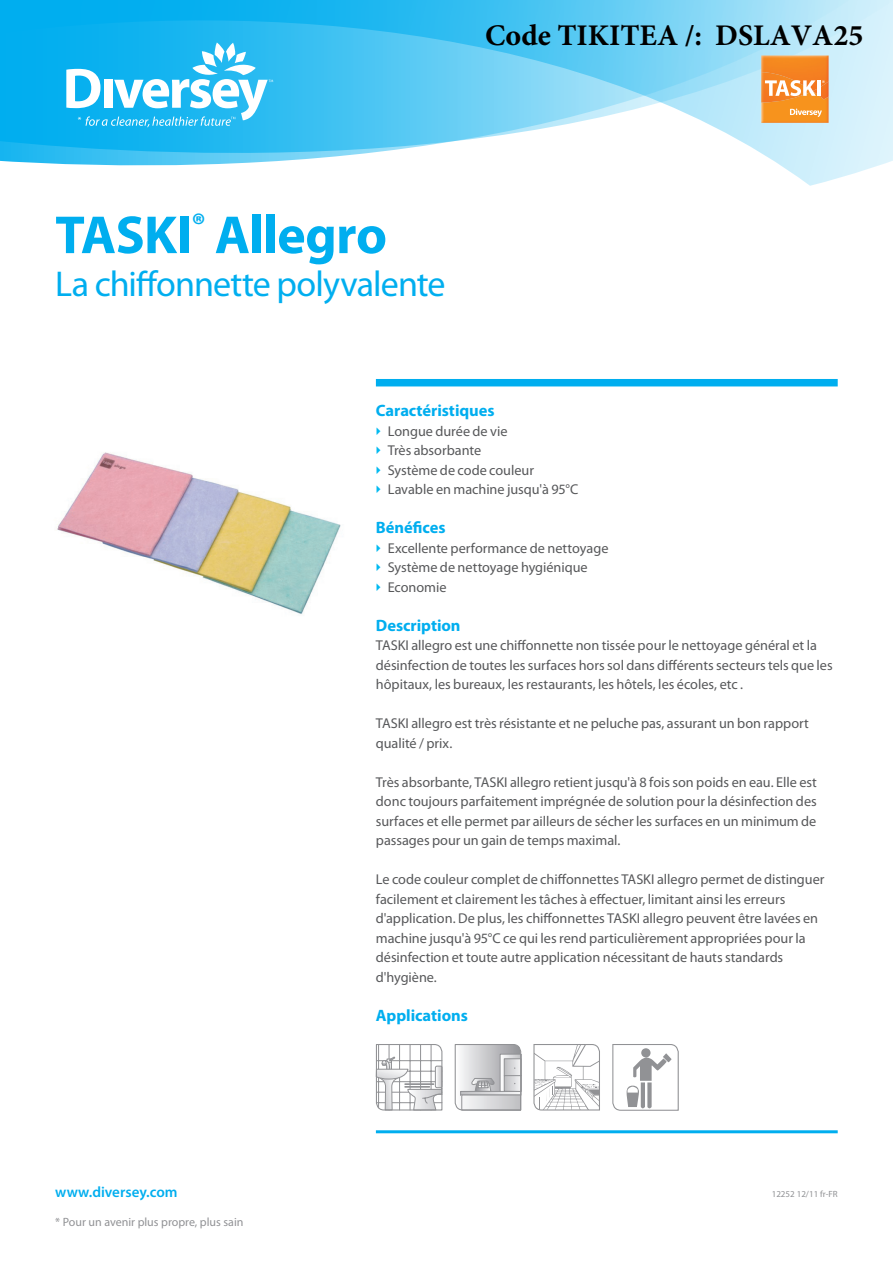
<style>
.page{position:relative;width:893px;height:1263px;background:#fff}
.page>*{position:absolute;margin:0;border:0;box-sizing:border-box;transform-origin:0 0}
.t1{font:700 54px "Myriad Pro";letter-spacing:-.015em;color:#00aeef}
.t2{font:36px "Myriad Pro";letter-spacing:-.025em;color:#00aeef}
.t3{font:700 30px "Minion Pro";color:#000}
._2_Text_Bullets{font:700 16.5px "Myriad Pro";letter-spacing:-.005em;color:#00aeef}
._1_Subheads_Blue{font:700 16.5px "Myriad Pro";letter-spacing:-.005em;color:#00aeef}
.t4{font:600 15px "Myriad Pro";color:#00aeef}
._2_Text_Bullets-2{font:14.25px/19.5px "Myriad Pro";letter-spacing:-.005em;color:#57585a}
.t5{font:12px "Myriad Pro";color:#919295}
.t6{font:9px "Myriad Pro";color:#919295}
</style>
<div class="page">
<svg style="left:783px;top:154px;width:110px;height:32px"></svg>
<div style="left:869px;top:0;width:24px;height:154px;background:#d9f2fc"></div>
<svg style="left:0;top:0;width:869px;height:167px;background:#71d1f5"></svg>
<svg style="left:66px;top:42px;width:207px;height:85px"></svg>
<img style="left:761px;top:103px;width:68px;height:20px">
<img style="left:761px;top:91px;width:68px;height:12px">
<img style="left:829px;top:55px;width:1px;height:42px">
<img style="left:813px;top:91px;width:16px;height:8px">
<img style="left:761px;top:55px;width:68px;height:36px">
<svg style="left:765px;top:80px;width:51px;height:16px"></svg>
<hr style="left:818px;top:80px;width:3px;height:16px;background:#fff">
<svg style="left:790px;top:109px;width:32px;height:8px"></svg>
<div style="left:376px;top:379px;width:462px;height:7px;background:#00aeef"></div>
<hr style="left:376px;top:1130px;width:462px;height:3px;background:#00aeef">
<img style="left:57px;top:452px;width:284px;height:162px">
<svg style="left:612px;top:1044px;width:67px;height:67px"></svg>
<svg style="left:455px;top:1044px;width:66px;height:66px"></svg>
<svg style="left:533px;top:1044px;width:67px;height:66px"></svg>
<svg style="left:376px;top:1044px;width:66px;height:66px"></svg>
<h3 class="t3" style="left:485px;top:15px;width:380px">Code TIKITEA /: DSLAVA25</h3>
<p class="t1" style="left:55px;top:200px;width:333px">TASKI<sup>®</sup> Allegro</p>
<p class="t2" style="left:55px;top:262px;width:392px">La chiffonnette polyvalente</p>
<p class="_1_Subheads_Blue" style="left:376px;top:400px;width:120px">Caractéristiques</p>
<p class="_2_Text_Bullets-2" style="left:388px;top:421px;width:121px">Longue durée de vie</p>
<p class="_2_Text_Bullets-2" style="left:388px;top:441px;width:95px">Très absorbante</p>
<p class="_2_Text_Bullets-2" style="left:388px;top:460px;width:148px">Système de code couleur</p>
<p class="_2_Text_Bullets-2" style="left:388px;top:480px;width:192px">Lavable en machine jusqu'à 95°C</p>
<p class="_2_Text_Bullets" style="left:376px;top:517px;width:71px">Bénéfices</p>
<p class="_2_Text_Bullets-2" style="left:388px;top:538px;width:222px">Excellente performance de nettoyage</p>
<p class="_2_Text_Bullets-2" style="left:388px;top:558px;width:201px">Système de nettoyage hygiénique</p>
<p class="_2_Text_Bullets-2" style="left:388px;top:577px;width:60px">Economie</p>
<p class="_2_Text_Bullets" style="left:376px;top:614px;width:86px">Description</p>
<p class="_2_Text_Bullets-2" style="left:376px;top:636px;width:458px">TASKI allegro est une chiffonnette non tissée pour le nettoyage général et la désinfection de toutes les surfaces hors sol dans différents secteurs tels que les</p>
<p class="_2_Text_Bullets-2" style="left:376px;top:675px;width:369px">hôpitaux, les bureaux, les restaurants, les hôtels, les écoles, etc .</p>
<p class="_2_Text_Bullets-2" style="left:376px;top:714px;width:435px">TASKI allegro est très résistante et ne peluche pas, assurant un bon rapport qualité / prix.</p>
<p class="_2_Text_Bullets-2" style="left:376px;top:772px;width:442px;text-align:justify">Très absorbante, TASKI allegro retient jusqu'à 8 fois son poids en eau. Elle est donc toujours parfaitement imprégnée de solution pour la désinfection des surfaces et elle permet par ailleurs de sécher les surfaces en un minimum de passages pour un gain de temps maximal.</p>
<p class="_2_Text_Bullets-2" style="left:376px;top:870px;width:450px">Le code couleur complet de chiffonnettes TASKI allegro permet de distinguer facilement et clairement les tâches à effectuer, limitant ainsi les erreurs d'application. De plus, les chiffonnettes TASKI allegro peuvent être lavées en machine jusqu'à 95°C ce qui les rend particulièrement appropriées pour la désinfection et toute autre application nécessitant de hauts standards</p>
<p class="_2_Text_Bullets-2" style="left:376px;top:967px;width:63px">d'hygiène.</p>
<p class="_2_Text_Bullets" style="left:376px;top:1004px;width:93px">Applications</p>
<p class="t4" style="left:55px;top:1182px;width:124px">www.diversey.com</p>
<p class="t6" style="left:772px;top:1188px;width:67px">12252 12/11 fr-FR</p>
<p class="t5" style="left:55px;top:1215px;width:190px">* Pour un avenir plus propre, plus sain</p>
</div>
